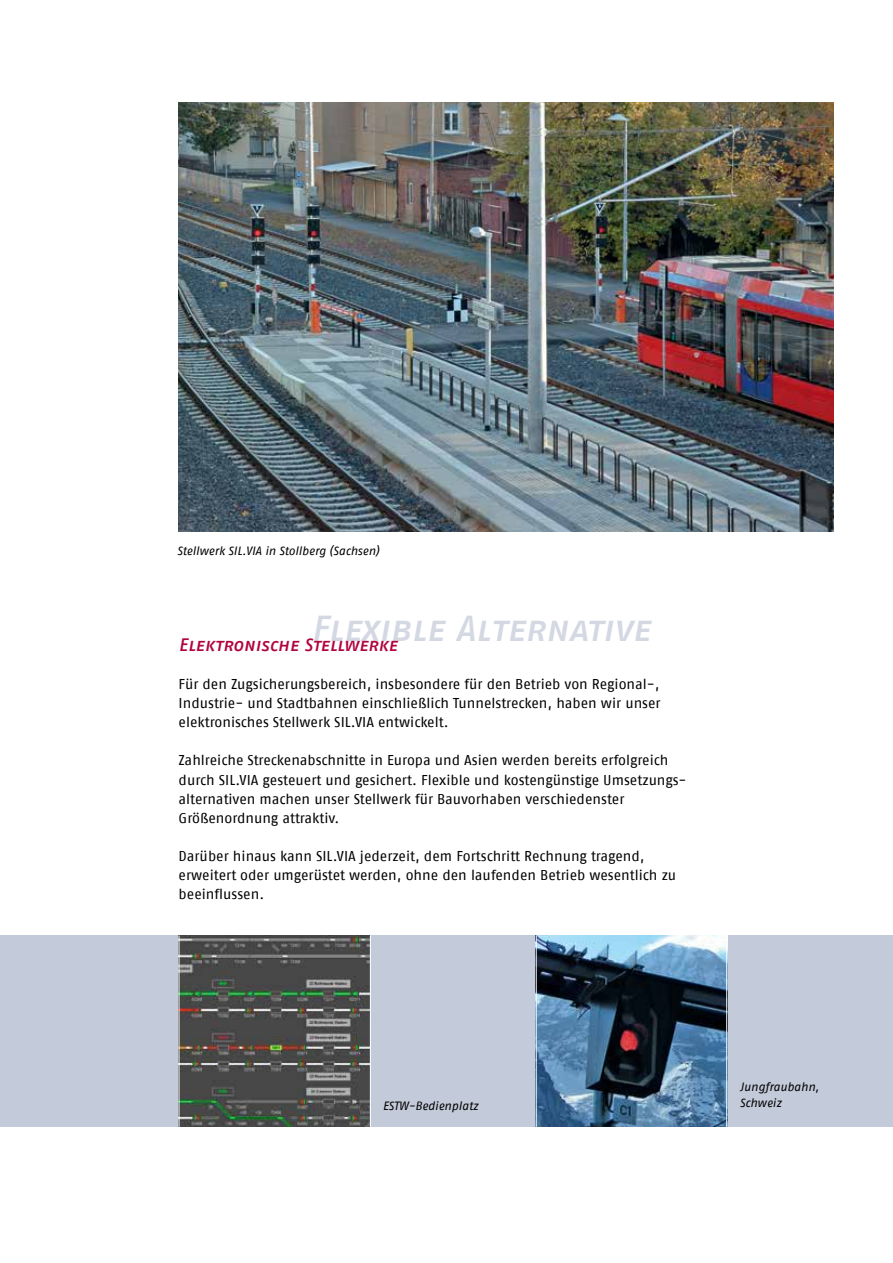
<style>
.page{position:relative;width:893px;height:1263px;background:#fff}
.page>*{position:absolute;margin:0;border:0;box-sizing:border-box;transform-origin:0 0}
.t1{font:36px "Fago No Medium CE Tf Italic Caps";letter-spacing:-.01em;color:#d4d8e3}
.t2{font:18px "Fago No Medium CE Tf Italic Caps";letter-spacing:-.005em;color:#b1043e}
.t3{font:14.25px/19.2px "Fago No Regular CE Tf";color:#000}
.t4{font:italic 12px/16.5px "Fago No Regular CE Tf";letter-spacing:-.005em;color:#000}
</style>
<div class="page">
<div style="left:0;top:935px;width:893px;height:192px;background:#c3cad9"></div>
<img style="left:179px;top:102px;width:654px;height:429px">
<img style="left:537px;top:935px;width:189px;height:192px">
<img style="left:180px;top:935px;width:190px;height:192px">
<hr style="left:726px;top:935px;width:1px;height:192px;background:#fff">
<hr style="left:536px;top:935px;width:1px;height:192px;background:#fff">
<hr style="left:179px;top:935px;width:1px;height:192px;background:#fff">
<hr style="left:370px;top:935px;width:1px;height:192px;background:#fff">
<p class="t4" style="left:177px;top:542px;width:204px">Stellwerk SIL.VIA in Stollberg (Sachsen)</p>
<h1 class="t1" style="left:311px;top:607px;width:341px">Flexible Alternative</h1>
<p class="t2" style="left:179px;top:634px;width:220px">Elektronische Stellwerke</p>
<p class="t3" style="left:179px;top:674px;width:484px;text-align:justify">Für den Zugsicherungsbereich, insbesondere für den Betrieb von Regional-, Industrie- und Stadtbahnen einschließlich Tunnelstrecken, haben wir unser elektronisches Stellwerk SIL.VIA entwickelt.</p>
<p class="t3" style="left:179px;top:751px;width:507px">Zahlreiche Streckenabschnitte in Europa und Asien werden bereits erfolgreich durch SIL.VIA gesteuert und gesichert. Flexible und kostengünstige Umsetzungs&shy;alternativen machen unser Stellwerk für Bauvorhaben verschiedenster Größenordnung attraktiv.</p>
<p class="t3" style="left:179px;top:846px;width:499px">Darüber hinaus kann SIL.VIA jederzeit, dem Fortschritt Rechnung tragend, erweitert oder umgerüstet werden, ohne den laufenden Betrieb wesentlich zu beeinflussen.</p>
<p class="t4" style="left:383px;top:1097px;width:97px">ESTW-Bedienplatz</p>
<p class="t4" style="left:740px;top:1078px;width:81px">Jungfraubahn,<br>Schweiz</p>
</div>
